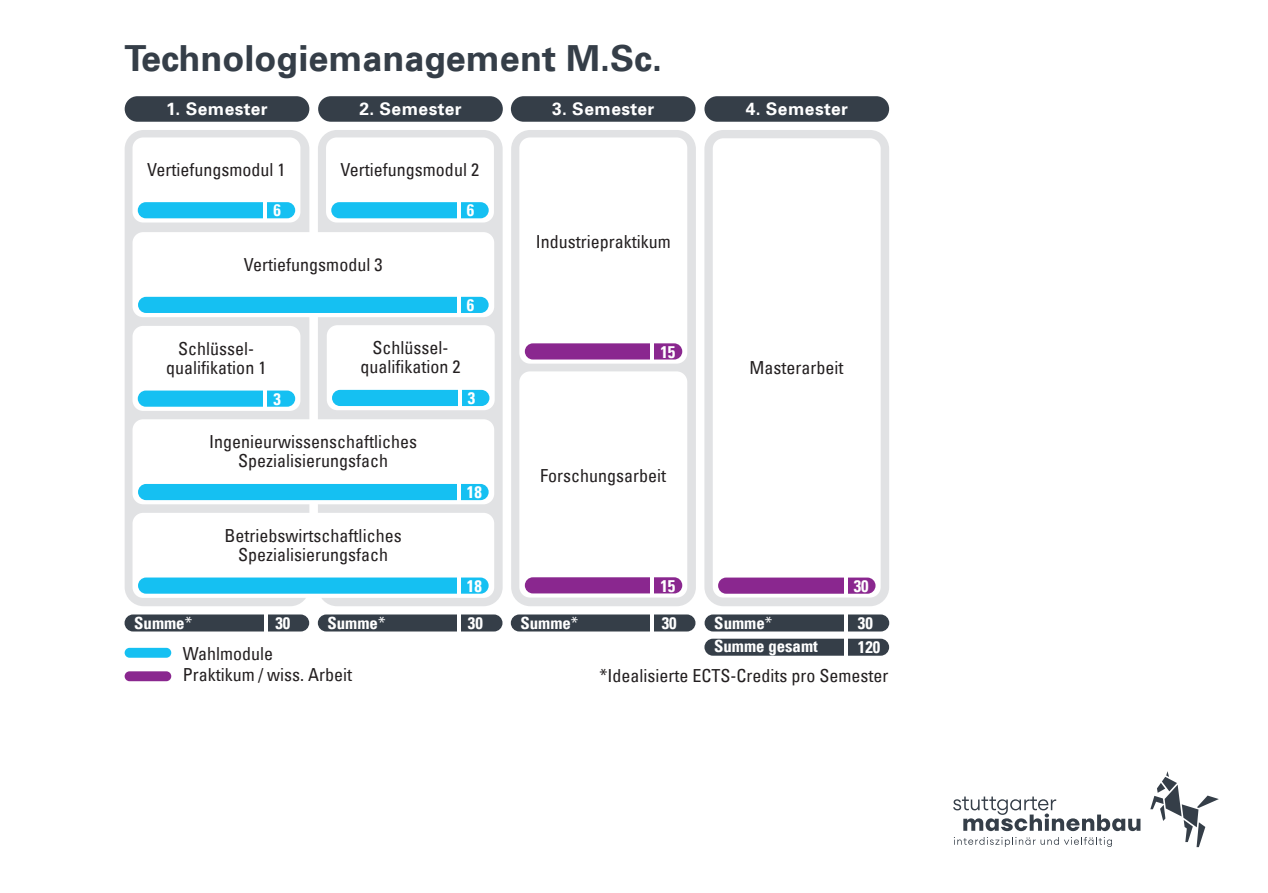
<style>
.page{position:relative;width:1268px;height:893px;background:#fff}
.page>*{position:absolute;margin:0;border:0;box-sizing:border-box;transform-origin:0 0}
.t1{font:36px "Universfor Uni S65 Bd";color:#353e48}
.t2{font:condensed 18px/18.9px "Univers Com 57";color:#231f20;text-align:center}
.t3{font:17.4px "Universfor Uni S65 Bd";letter-spacing:.025em;color:#fff}
.t4{font:16.8px "Univers Com 67 Bold Cond";color:#fff}
.s1{font-family:"Univers Com 57";font-stretch:condensed}
</style>
<div class="page">
<div style="left:125px;top:130px;width:184px;height:476px;background:#e1e2e4;border-radius:19px"></div>
<div style="left:318px;top:130px;width:184px;height:476px;background:#e1e2e4;border-radius:19px"></div>
<div style="left:511px;top:130px;width:184px;height:476px;background:#e1e2e4;border-radius:19px"></div>
<div style="left:704px;top:130px;width:185px;height:476px;background:#e1e2e4;border-radius:19px"></div>
<div style="left:132px;top:232px;width:362px;height:85px;background:#fff;border-radius:11px"></div>
<div style="left:138px;top:297px;width:350px;height:16px;background:#15c0f2;border-radius:8px"></div>
<hr style="left:457px;top:296px;width:3px;height:18px;background:#fff">
<div style="left:132px;top:419px;width:362px;height:85px;background:#fff;border-radius:11px"></div>
<div style="left:138px;top:484px;width:350px;height:16px;background:#15c0f2;border-radius:8px"></div>
<hr style="left:457px;top:483px;width:3px;height:18px;background:#fff">
<div style="left:132px;top:513px;width:362px;height:85px;background:#fff;border-radius:11px"></div>
<div style="left:138px;top:577px;width:350px;height:17px;background:#15c0f2;border-radius:8px"></div>
<hr style="left:457px;top:577px;width:3px;height:17px;background:#fff">
<div style="left:132px;top:137px;width:168px;height:86px;background:#fff;border-radius:11px"></div>
<div style="left:138px;top:202px;width:157px;height:16px;background:#15c0f2;border-radius:8px"></div>
<hr style="left:263px;top:201px;width:4px;height:18px;background:#fff">
<div style="left:326px;top:137px;width:168px;height:86px;background:#fff;border-radius:11px"></div>
<div style="left:331px;top:202px;width:157px;height:16px;background:#15c0f2;border-radius:8px"></div>
<hr style="left:457px;top:201px;width:3px;height:18px;background:#fff">
<div style="left:132px;top:326px;width:168px;height:85px;background:#fff;border-radius:11px"></div>
<div style="left:138px;top:391px;width:157px;height:16px;background:#15c0f2;border-radius:8px"></div>
<hr style="left:263px;top:390px;width:4px;height:17px;background:#fff">
<div style="left:519px;top:371px;width:168px;height:227px;background:#fff;border-radius:11px"></div>
<div style="left:524px;top:577px;width:158px;height:16px;background:#8a278f;border-radius:8px"></div>
<hr style="left:650px;top:577px;width:4px;height:17px;background:#fff">
<div style="left:519px;top:137px;width:168px;height:227px;background:#fff;border-radius:11px"></div>
<div style="left:524px;top:343px;width:158px;height:16px;background:#8a278f;border-radius:8px"></div>
<hr style="left:650px;top:343px;width:4px;height:17px;background:#fff">
<div style="left:327px;top:325px;width:167px;height:85px;background:#fff;border-radius:11px"></div>
<div style="left:332px;top:390px;width:157px;height:16px;background:#15c0f2;border-radius:8px"></div>
<svg style="left:457px;top:389px;width:4px;height:17px"></svg>
<div style="left:712px;top:138px;width:168px;height:459px;background:#fff;border-radius:11px"></div>
<div style="left:718px;top:578px;width:157px;height:16px;background:#8a278f;border-radius:8px"></div>
<svg style="left:843px;top:577px;width:4px;height:17px"></svg>
<div style="left:124px;top:614px;width:185px;height:17px;background:#353e48;border-radius:9px"></div>
<hr style="left:264px;top:613px;width:4px;height:20px;background:#fff">
<div style="left:318px;top:614px;width:184px;height:17px;background:#353e48;border-radius:9px"></div>
<hr style="left:457px;top:613px;width:4px;height:20px;background:#fff">
<div style="left:510px;top:614px;width:185px;height:17px;background:#353e48;border-radius:9px"></div>
<hr style="left:650px;top:613px;width:4px;height:20px;background:#fff">
<div style="left:704px;top:614px;width:185px;height:17px;background:#353e48;border-radius:9px"></div>
<svg style="left:843px;top:614px;width:4px;height:18px"></svg>
<div style="left:704px;top:639px;width:185px;height:17px;background:#353e48;border-radius:9px"></div>
<svg style="left:843px;top:638px;width:4px;height:18px"></svg>
<div style="left:125px;top:648px;width:46px;height:10px;background:#15c0f2;border-radius:5px"></div>
<div style="left:125px;top:671px;width:46px;height:10px;background:#8a278f;border-radius:5px"></div>
<div style="left:125px;top:96px;width:184px;height:26px;background:#353e48;border-radius:13px"></div>
<div style="left:318px;top:96px;width:184px;height:26px;background:#353e48;border-radius:13px"></div>
<div style="left:511px;top:96px;width:184px;height:26px;background:#353e48;border-radius:13px"></div>
<div style="left:704px;top:96px;width:185px;height:26px;background:#353e48;border-radius:13px"></div>
<svg style="left:953px;top:796px;width:187px;height:35px"></svg>
<svg style="left:953px;top:837px;width:158px;height:10px"></svg>
<svg style="left:1150px;top:771px;width:68px;height:76px"></svg>
<h1 class="t1" style="left:124px;top:33px;width:539px">Technologiemanagement M.Sc.</h1>
<p class="t3" style="left:166px;top:97px;width:103px">1. Semester</p>
<p class="t3" style="left:359px;top:97px;width:104px">2. Semester</p>
<p class="t3" style="left:552px;top:97px;width:104px">3. Semester</p>
<p class="t3" style="left:745px;top:97px;width:104px">4. Semester</p>
<p class="t2" style="left:147px;top:160px;width:140px">Vertiefungsmodul 1</p>
<p class="t4" style="left:273px;top:200px;width:9px">6</p>
<p class="t2" style="left:340px;top:160px;width:140px">Vertiefungsmodul 2</p>
<p class="t4" style="left:467px;top:200px;width:9px">6</p>
<p class="t2" style="left:244px;top:255px;width:140px">Vertiefungsmodul 3</p>
<p class="t4" style="left:467px;top:295px;width:9px">6</p>
<p class="t2" style="left:535px;top:232px;width:136px">Industriepraktikum</p>
<p class="t2" style="left:166px;top:339px;width:102px">Schlüssel&shy;qualifikation 1</p>
<p class="t4" style="left:273px;top:389px;width:9px">3</p>
<p class="t2" style="left:372px;top:338px;width:77px">Schlüssel-</p>
<p class="t4" style="left:660px;top:341px;width:16px">15</p>
<p class="t2" style="left:360px;top:357px;width:102px">qualifikation 2</p>
<p class="t4" style="left:467px;top:388px;width:9px">3</p>
<p class="t2" style="left:209px;top:432px;width:209px">Ingenieurwissenschaftliches<br>Spezialisierungsfach</p>
<p class="t2" style="left:224px;top:526px;width:178px">Betriebswirtschaftliches<br>Spezialisierungsfach</p>
<p class="t4" style="left:467px;top:482px;width:16px">18</p>
<p class="t4" style="left:467px;top:576px;width:16px">18</p>
<p class="t2" style="left:540px;top:466px;width:127px">Forschungsarbeit</p>
<p class="t4" style="left:660px;top:575px;width:16px">15</p>
<p class="t2" style="left:749px;top:357px;width:95px">Masterarbeit</p>
<p class="t4" style="left:853px;top:576px;width:16px">30</p>
<p class="t4" style="left:134px;top:613px;width:59px">Summe<span class="s1">*</span></p>
<p class="t4" style="left:275px;top:613px;width:16px">30</p>
<p class="t4" style="left:327px;top:613px;width:59px">Summe<span class="s1">*</span></p>
<p class="t4" style="left:468px;top:613px;width:16px">30</p>
<p class="t4" style="left:520px;top:613px;width:59px">Summe<span class="s1">*</span></p>
<p class="t4" style="left:661px;top:613px;width:16px">30</p>
<p class="t4" style="left:714px;top:613px;width:59px">Summe<span class="s1">*</span></p>
<p class="t4" style="left:857px;top:613px;width:16px">30</p>
<p class="t2" style="left:183px;top:644px;width:92px">Wahlmodule</p>
<p class="t4" style="left:714px;top:636px;width:105px">Summe gesamt</p>
<p class="t4" style="left:857px;top:637px;width:24px">120</p>
<p class="t2" style="left:183px;top:665px;width:171px">Praktikum / wiss. Arbeit</p>
<p class="t2" style="left:599px;top:665px;width:290px">*Idealisierte ECTS-Credits pro Semester</p>
</div>
